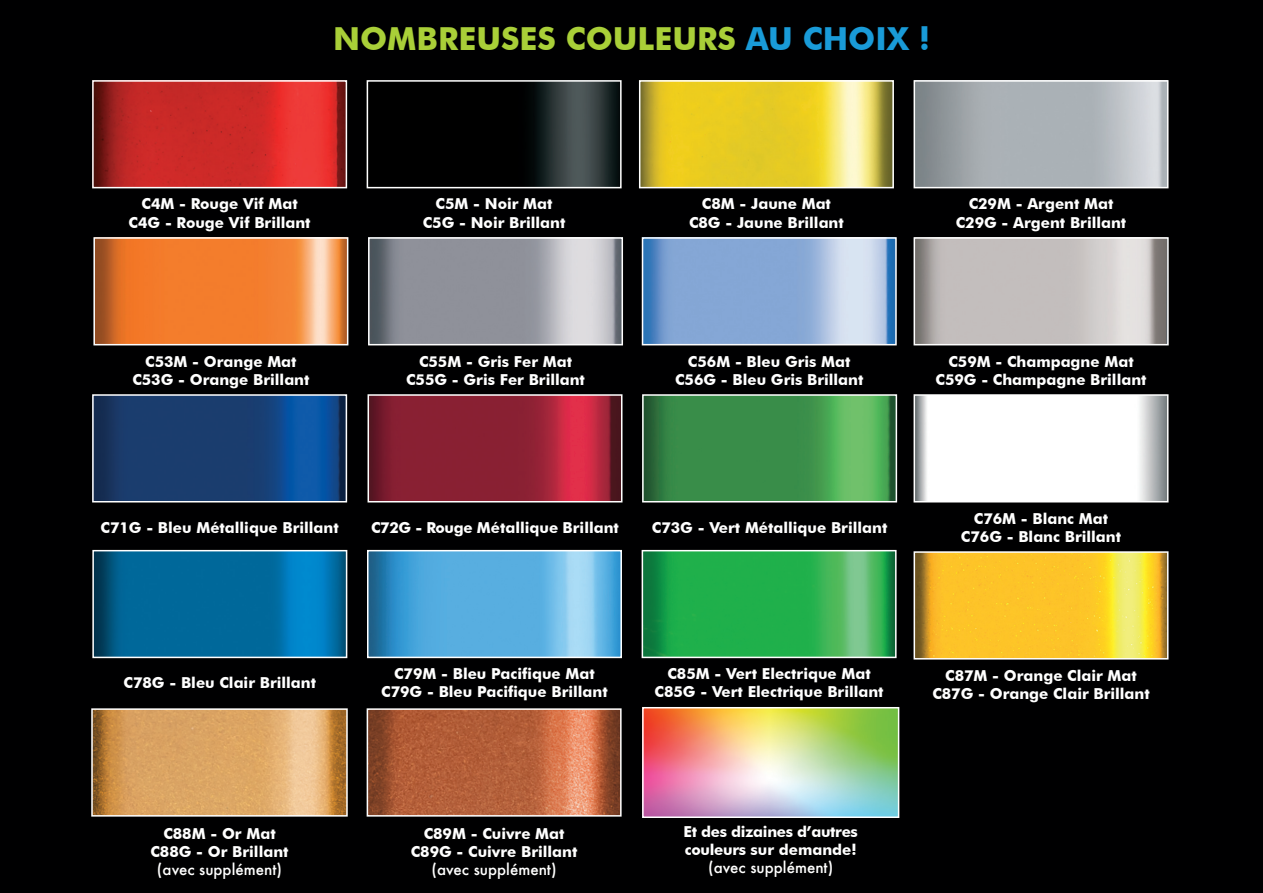
<style>
.page{position:relative;width:1263px;height:893px;background:#000001}
.page>*{position:absolute;margin:0;border:0;box-sizing:border-box;transform-origin:0 0}
.t1{font:700 31.65px "Futura BT";color:#a9cf38}
.t2{font:700 15.15px "Futura BT";color:#fff}
.t3{font:500 15.15px "Futura";color:#fff}
.t4{font:700 15.15px "Futura BT";letter-spacing:-.02em;color:#fff}
.s1{color:#199bd8}
</style>
<div class="page">
<img style="left:535px;top:83px;width:84px;height:102px">
<div style="left:367px;top:80px;width:255px;height:108px;border:2px solid #fff"></div>
<img style="left:95px;top:83px;width:249px;height:102px">
<div style="left:92px;top:80px;width:255px;height:108px;border:2px solid #fff"></div>
<img style="left:642px;top:83px;width:249px;height:102px">
<div style="left:639px;top:80px;width:255px;height:108px;border:2px solid #fff"></div>
<img style="left:916px;top:83px;width:249px;height:102px">
<div style="left:913px;top:80px;width:255px;height:108px;border:2px solid #fff"></div>
<img style="left:916px;top:554px;width:249px;height:102px">
<div style="left:913px;top:551px;width:255px;height:108px;border:2px solid #fff"></div>
<img style="left:96px;top:240px;width:249px;height:102px">
<div style="left:93px;top:237px;width:255px;height:108px;border:2px solid #fff"></div>
<img style="left:371px;top:240px;width:249px;height:102px">
<div style="left:368px;top:237px;width:255px;height:108px;border:2px solid #fff"></div>
<img style="left:645px;top:240px;width:249px;height:102px">
<div style="left:642px;top:237px;width:255px;height:108px;border:2px solid #fff"></div>
<img style="left:95px;top:397px;width:249px;height:102px">
<div style="left:92px;top:394px;width:255px;height:108px;border:2px solid #fff"></div>
<img style="left:370px;top:397px;width:249px;height:102px">
<div style="left:367px;top:394px;width:255px;height:108px;border:2px solid #fff"></div>
<img style="left:645px;top:397px;width:249px;height:102px">
<div style="left:642px;top:394px;width:255px;height:108px;border:2px solid #fff"></div>
<img style="left:916px;top:397px;width:249px;height:102px">
<div style="left:913px;top:394px;width:255px;height:108px;border:2px solid #fff"></div>
<img style="left:95px;top:553px;width:249px;height:102px">
<div style="left:92px;top:550px;width:255px;height:108px;border:2px solid #fff"></div>
<img style="left:370px;top:553px;width:249px;height:102px">
<div style="left:367px;top:550px;width:255px;height:108px;border:2px solid #fff"></div>
<img style="left:370px;top:711px;width:249px;height:103px">
<div style="left:367px;top:708px;width:255px;height:109px;border:2px solid #fff"></div>
<img style="left:645px;top:553px;width:248px;height:102px">
<div style="left:642px;top:550px;width:254px;height:108px;border:2px solid #fff"></div>
<img style="left:916px;top:240px;width:250px;height:102px">
<div style="left:913px;top:237px;width:256px;height:108px;border:2px solid #fff"></div>
<img style="left:94px;top:711px;width:251px;height:103px">
<div style="left:91px;top:708px;width:257px;height:109px;border:2px solid #fff"></div>
<img style="left:644px;top:709px;width:253px;height:107px">
<div style="left:642px;top:707px;width:257px;height:111px;border:1px solid #fff"></div>
<p class="t1" style="left:333px;top:20px;width:598px">NOMBREUSES COULEURS <span class="s1">AU CHOIX !</span></p>
<p class="t2" style="left:142px;top:195px;width:158px">C4M - Rouge Vif Mat</p>
<p class="t2" style="left:129px;top:213px;width:183px">C4G - Rouge Vif Brillant</p>
<p class="t2" style="left:145px;top:352px;width:153px">C53M - Orange Mat</p>
<p class="t2" style="left:132px;top:370px;width:179px">C53G - Orange Brillant</p>
<p class="t2" style="left:436px;top:195px;width:118px">C5M - Noir Mat</p>
<p class="t2" style="left:423px;top:213px;width:144px">C5G - Noir Brillant</p>
<p class="t2" style="left:419px;top:352px;width:155px">C55M - Gris Fer Mat</p>
<p class="t2" style="left:406px;top:370px;width:180px">C55G - Gris Fer Brillant</p>
<p class="t2" style="left:702px;top:195px;width:131px">C8M - Jaune Mat</p>
<p class="t2" style="left:689px;top:213px;width:156px">C8G - Jaune Brillant</p>
<p class="t2" style="left:688px;top:352px;width:164px">C56M - Bleu Gris Mat</p>
<p class="t2" style="left:675px;top:370px;width:190px">C56G - Bleu Gris Brillant</p>
<p class="t2" style="left:969px;top:195px;width:146px">C29M - Argent Mat</p>
<p class="t2" style="left:956px;top:213px;width:172px">C29G - Argent Brillant</p>
<p class="t2" style="left:948px;top:352px;width:187px">C59M - Champagne Mat</p>
<p class="t2" style="left:935px;top:370px;width:213px">C59G - Champagne Brillant</p>
<p class="t2" style="left:101px;top:518px;width:240px">C71G - Bleu Métallique Brillant</p>
<p class="t2" style="left:371px;top:518px;width:249px">C72G - Rouge Métallique Brillant</p>
<p class="t2" style="left:652px;top:518px;width:237px">C73G - Vert Métallique Brillant</p>
<p class="t2" style="left:974px;top:509px;width:136px">C76M - Blanc Mat</p>
<p class="t2" style="left:961px;top:527px;width:162px">C76G - Blanc Brillant</p>
<p class="t2" style="left:124px;top:674px;width:194px">C78G - Bleu Clair Brillant</p>
<p class="t2" style="left:163px;top:825px;width:114px">C88M - Or Mat</p>
<p class="t2" style="left:150px;top:843px;width:140px">C88G - Or Brillant</p>
<p class="t3" style="left:157px;top:859px;width:127px">(avec supplément)</p>
<p class="t2" style="left:394px;top:665px;width:202px">C79M - Bleu Pacifique Mat</p>
<p class="t2" style="left:381px;top:683px;width:228px">C79G - Bleu Pacifique Brillant</p>
<p class="t2" style="left:667px;top:665px;width:205px">C85M - Vert Electrique Mat</p>
<p class="t2" style="left:654px;top:683px;width:231px">C85G - Vert Electrique Brillant</p>
<p class="t2" style="left:424px;top:825px;width:142px">C89M - Cuivre Mat</p>
<p class="t2" style="left:411px;top:843px;width:168px">C89G - Cuivre Brillant</p>
<p class="t3" style="left:432px;top:859px;width:127px">(avec supplément)</p>
<p class="t4" style="left:684px;top:822px;width:176px">Et des dizaines d’autres</p>
<p class="t2" style="left:685px;top:841px;width:173px">couleurs sur demande!</p>
<p class="t3" style="left:708px;top:857px;width:127px">(avec supplément)</p>
<p class="t2" style="left:945px;top:666px;width:193px">C87M - Orange Clair Mat</p>
<p class="t2" style="left:932px;top:684px;width:219px">C87G - Orange Clair Brillant</p>
</div>
